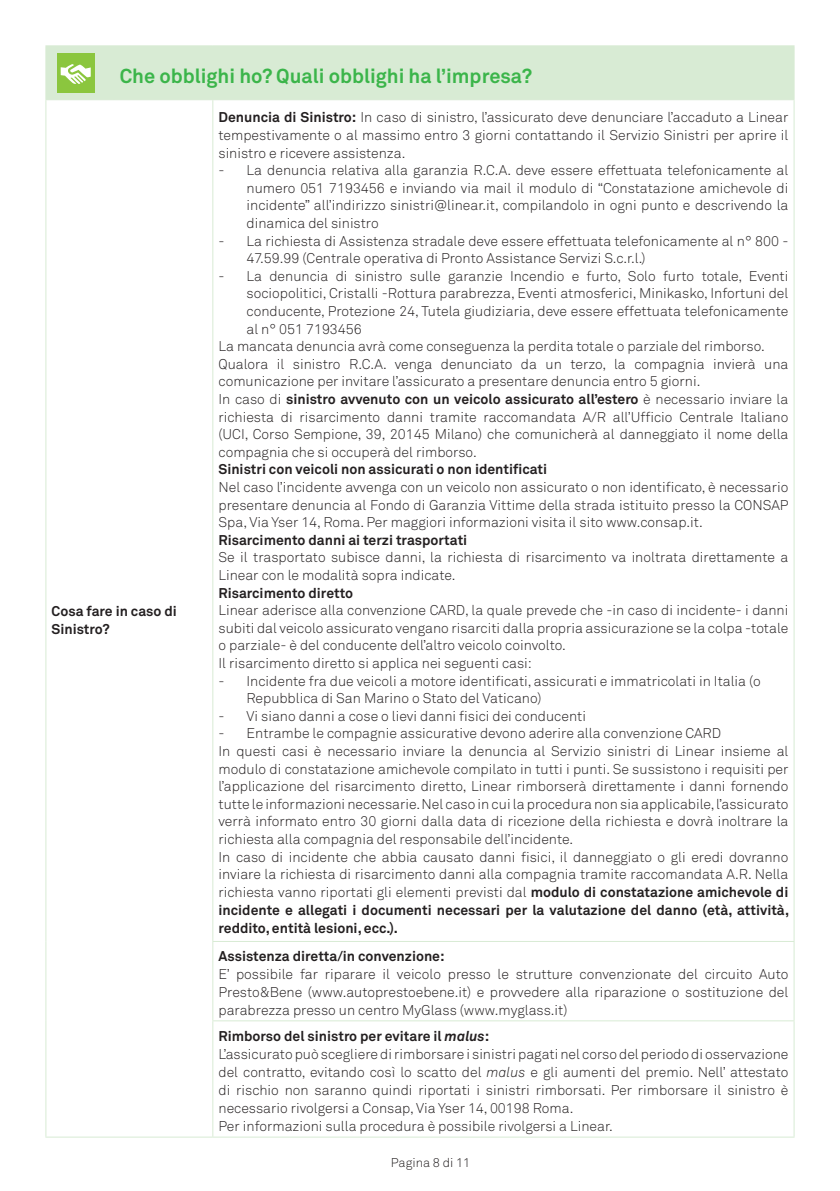
<style>
.page{position:relative;width:840px;height:1191px;background:#fff}
.page>*{position:absolute;margin:0;border:0;box-sizing:border-box;transform-origin:0 0}
.t1{font:700 20px "Akkurat";color:#3bb54a}
.t2{font:300 14px/17.6px "Akkurat";color:#231f20}
.t3{font:700 14px/18px "Akkurat";color:#231f20}
.t4{font:300 12.6px "Akkurat";color:#231f20}
.s1{font-weight:700}
.s2{font-weight:300}
.s3{font-weight:700;font-style:italic}
.s4{font-style:italic}
</style>
<div class="page">
<div style="left:46px;top:46px;width:747px;height:53px;background:#d8ebd4"></div>
<hr style="left:45px;top:100px;width:1px;height:841px;background:#d8ebd4">
<hr style="left:45px;top:941px;width:1px;height:79px;background:#d8ebd4">
<hr style="left:45px;top:1020px;width:1px;height:116px;background:#d8ebd4">
<hr style="left:212px;top:100px;width:1px;height:841px;background:#d8ebd4">
<hr style="left:793px;top:100px;width:1px;height:841px;background:#d8ebd4">
<hr style="left:212px;top:941px;width:582px;height:1px;background:#d8ebd4">
<hr style="left:212px;top:942px;width:1px;height:78px;background:#d8ebd4">
<hr style="left:793px;top:942px;width:1px;height:78px;background:#d8ebd4">
<hr style="left:212px;top:1020px;width:582px;height:1px;background:#d8ebd4">
<hr style="left:212px;top:1021px;width:1px;height:115px;background:#d8ebd4">
<hr style="left:793px;top:1021px;width:1px;height:115px;background:#d8ebd4">
<hr style="left:45px;top:1136px;width:69px;height:1px;background:#d8ebd4">
<hr style="left:114px;top:1136px;width:99px;height:1px;background:#d8ebd4">
<hr style="left:213px;top:1136px;width:581px;height:1px;background:#d8ebd4">
<hr style="left:45px;top:45px;width:69px;height:1px;background:#d8ebd4">
<hr style="left:45px;top:46px;width:1px;height:53px;background:#d8ebd4">
<hr style="left:114px;top:45px;width:99px;height:1px;background:#d8ebd4">
<hr style="left:113px;top:46px;width:1px;height:53px;background:#d8ebd4">
<hr style="left:213px;top:45px;width:581px;height:1px;background:#d8ebd4">
<hr style="left:793px;top:46px;width:1px;height:53px;background:#d8ebd4">
<hr style="left:45px;top:99px;width:69px;height:1px;background:#d8ebd4">
<hr style="left:114px;top:99px;width:99px;height:1px;background:#d8ebd4">
<hr style="left:213px;top:99px;width:581px;height:1px;background:#d8ebd4">
<div style="left:57px;top:53px;width:38px;height:40px;background:#8bc63e"></div>
<svg style="left:61px;top:64px;width:30px;height:20px"></svg>
<h1 class="t1" style="left:120px;top:63px;width:414px">Che obblighi ho? Quali obblighi ha l’impresa?</h1>
<p class="t3" style="left:52px;top:602px;width:127px">Cosa fare in caso di<br>Sinistro?</p>
<p class="t2" style="left:218px;top:109px;width:571px;text-align:justify"><span class="s1">Denuncia di Sinistro:</span> In caso di sinistro, l’assicurato deve denunciare l’accaduto a Linear tempestivamente o al massimo entro 3 giorni contattando il Servizio Sinistri per aprire il sinistro e ricevere assistenza.</p>
<p class="t2" style="left:246px;top:162px;width:543px;text-align:justify;text-indent:-28px">- La denuncia relativa alla garanzia R.C.A. deve essere effettuata telefonicamente al numero 051 7193456 e inviando via mail il modulo di “Constatazione amichevole di incidente” all’indirizzo sinistri@linear.it, compilandolo in ogni punto e descrivendo la dinamica del sinistro</p>
<p class="t2" style="left:246px;top:232px;width:543px;text-indent:-28px">- La richiesta di Assistenza stradale deve essere effettuata telefonicamente al n° 800 -<br>47.59.99 (Centrale operativa di Pronto Assistance Servizi S.c.r.l.)</p>
<p class="t2" style="left:218px;top:267px;width:571px">- La denuncia di sinistro sulle garanzie Incendio e furto, Solo furto totale, Eventi</p>
<p class="t2" style="left:246px;top:285px;width:543px">sociopolitici, Cristalli -Rottura parabrezza, Eventi atmosferici, Minikasko, Infortuni del</p>
<p class="t2" style="left:246px;top:302px;width:543px">conducente, Protezione 24, Tutela giudiziaria, deve essere effettuata telefonicamente</p>
<p class="t2" style="left:246px;top:320px;width:117px">al n° 051 7193456</p>
<p class="t2" style="left:218px;top:338px;width:547px">La mancata denuncia avrà come conseguenza la perdita totale o parziale del rimborso.</p>
<p class="t2" style="left:218px;top:355px;width:571px">Qualora il sinistro R.C.A. venga denunciato da un terzo, la compagnia invierà una</p>
<p class="t2" style="left:218px;top:373px;width:483px">comunicazione per invitare l’assicurato a presentare denuncia entro 5 giorni.</p>
<p class="t3" style="left:218px;top:390px;width:571px"><span class="s2">In caso di</span> sinistro avvenuto con un veicolo assicurato all’estero <span class="s2">è necessario inviare la</span></p>
<p class="t2" style="left:218px;top:408px;width:571px">richiesta di risarcimento danni tramite raccomandata A/R all’Ufficio Centrale Italiano</p>
<p class="t2" style="left:218px;top:426px;width:571px">(UCI, Corso Sempione, 39, 20145 Milano) che comunicherà al danneggiato il nome della</p>
<p class="t2" style="left:218px;top:443px;width:259px">compagnia che si occuperà del rimborso.</p>
<p class="t3" style="left:218px;top:460px;width:330px">Sinistri con veicoli non assicurati o non identificati</p>
<p class="t2" style="left:218px;top:478px;width:571px;text-align:justify">Nel caso l’incidente avvenga con un veicolo non assicurato o non identificato, è necessario presentare denuncia al Fondo di Garanzia Vittime della strada istituito presso la CONSAP Spa, Via Yser 14, Roma. Per maggiori informazioni visita il sito www.consap.it.</p>
<p class="t3" style="left:218px;top:531px;width:250px">Risarcimento danni ai terzi trasportati</p>
<p class="t2" style="left:218px;top:549px;width:571px">Se il trasportato subisce danni, la richiesta di risarcimento va inoltrata direttamente a<br>Linear con le modalità sopra indicate.</p>
<p class="t3" style="left:218px;top:584px;width:136px">Risarcimento diretto</p>
<p class="t2" style="left:218px;top:602px;width:571px">Linear aderisce alla convenzione CARD, la quale prevede che -in caso di incidente- i danni subiti dal veicolo assicurato vengano risarciti dalla propria assicurazione se la colpa -totale o parziale- è del conducente dell’altro veicolo coinvolto.<br>Il risarcimento diretto si applica nei seguenti casi:</p>
<p class="t2" style="left:246px;top:672px;width:515px;text-indent:-28px">- Incidente fra due veicoli a motore identificati, assicurati e immatricolati in Italia (o<br>Repubblica di San Marino o Stato del Vaticano)</p>
<p class="t2" style="left:218px;top:707px;width:369px">- Vi siano danni a cose o lievi danni fisici dei conducenti</p>
<p class="t2" style="left:218px;top:725px;width:571px">- Entrambe le compagnie assicurative devono aderire alla convenzione CARD<br>In questi casi è necessario inviare la denuncia al Servizio sinistri di Linear insieme al modulo di constatazione amichevole compilato in tutti i punti. Se sussistono i requisiti per l’applicazione del risarcimento diretto, Linear rimborserà direttamente i danni fornendo tutte le informazioni necessarie. Nel caso in cui la procedura non sia applicabile, l’assicurato verrà informato entro 30 giorni dalla data di ricezione della richiesta e dovrà inoltrare la richiesta alla compagnia del responsabile dell’incidente.<br>In caso di incidente che abbia causato danni fisici, il danneggiato o gli eredi dovranno inviare la richiesta di risarcimento danni alla compagnia tramite raccomandata A.R. Nella richiesta vanno riportati gli elementi previsti dal <span class="s1">modulo di constatazione amichevole di incidente e allegati i documenti necessari per la valutazione del danno (età, attività, reddito, entità lesioni, ecc.).</span></p>
<p class="t3" style="left:218px;top:947px;width:227px">Assistenza diretta/in convenzione:</p>
<p class="t2" style="left:218px;top:965px;width:571px;text-align:justify">E’ possibile far riparare il veicolo presso le strutture convenzionate del circuito Auto Presto&amp;Bene (www.autoprestoebene.it) e provvedere alla riparazione o sostituzione del parabrezza presso un centro MyGlass (www.myglass.it)</p>
<p class="t2" style="left:218px;top:1027px;width:571px"><span class="s1">Rimborso del sinistro per evitare il</span> <span class="s3">malus</span><span class="s1">:<br></span>L’assicurato può scegliere di rimborsare i sinistri pagati nel corso del periodo di osservazione del contratto, evitando così lo scatto del <span class="s4">malus</span> e gli aumenti del premio. Nell’ attestato di rischio non saranno quindi riportati i sinistri rimborsati. Per rimborsare il sinistro è necessario rivolgersi a Consap, Via Yser 14, 00198 Roma.<br>Per informazioni sulla procedura è possibile rivolgersi a Linear.</p>
<p class="t4" style="left:391px;top:1155px;width:81px">Pagina 8 di 11</p>
</div>
